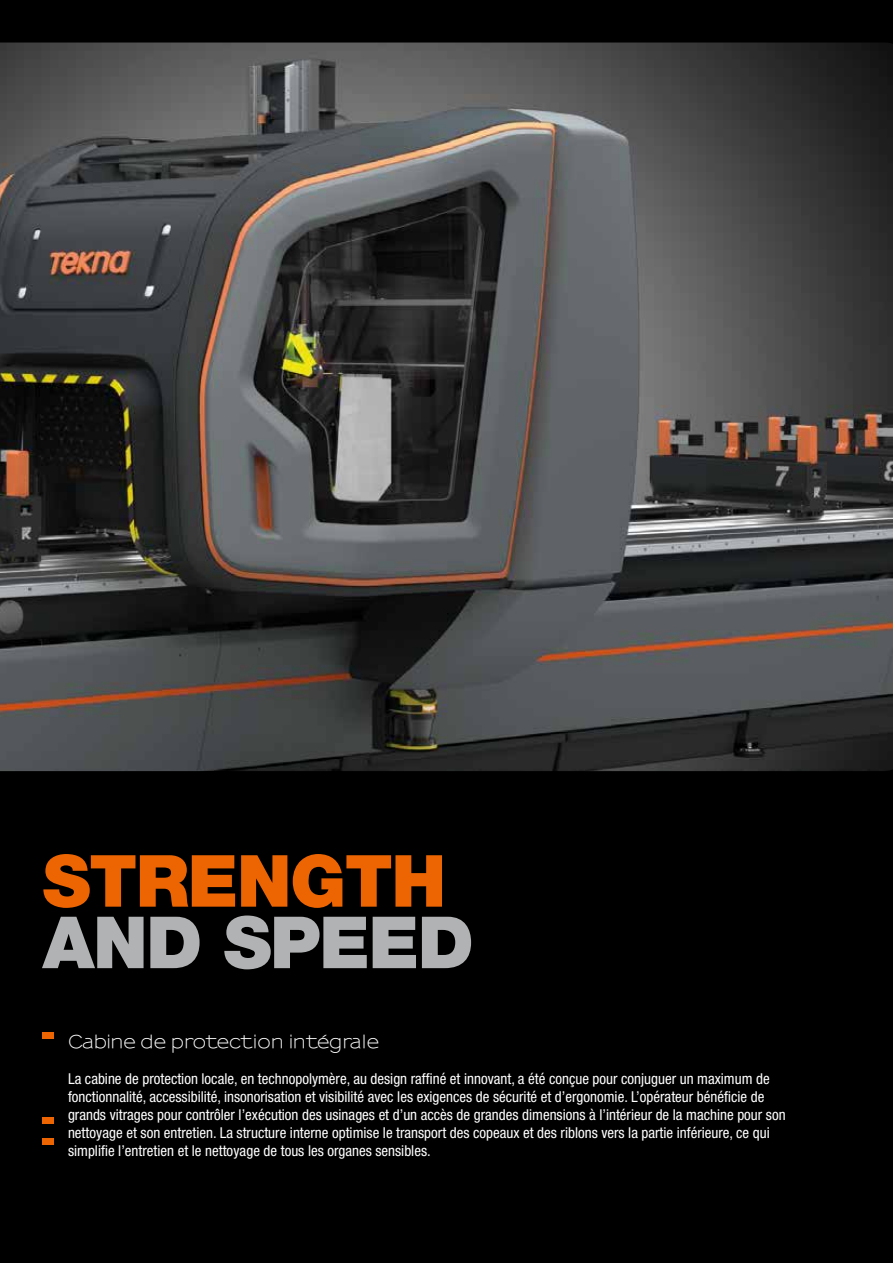
<style>
.page{position:relative;width:893px;height:1263px;background:#000}
.page>*{position:absolute;margin:0;border:0;box-sizing:border-box;transform-origin:0 0}
.t1{font:900 72px "Helvetica Neue LT Std";letter-spacing:-.02em;color:#ec6502}
.t2{font:900 72px "Helvetica Neue LT Std";letter-spacing:-.02em;color:#b1b2b3}
.t3{font:600 18px "Sansumi";color:#fff}
.t4{font:condensed 15px/18px "Helvetica Neue LT Std";color:#fff}
</style>
<div class="page">
<img style="left:0;top:43px;width:893px;height:728px">
<div style="left:43px;top:1032px;width:11px;height:7px;background:#ec6502"></div>
<div style="left:43px;top:1138px;width:11px;height:7px;background:#ec6502"></div>
<div style="left:43px;top:1117px;width:11px;height:7px;background:#ec6502"></div>
<h1 class="t1" style="left:43px;top:838px;width:405px">STRENGTH</h1>
<h1 class="t2" style="left:43px;top:899px;width:433px">AND SPEED</h1>
<p class="t3" style="left:68px;top:1032px;width:312px">Cabine de protection intégrale</p>
<p class="t4" style="left:68px;top:1069px;width:719px">La cabine de protection locale, en technopolymère, au design raffiné et innovant, a été conçue pour conjuguer un maximum de fonctionnalité, accessibilité, insonorisation et visibilité avec les exigences de sécurité et d’ergonomie. L’opérateur bénéficie de grands vitrages pour contrôler l’exécution des usinages et d’un accès de grandes dimensions à l’intérieur de la machine pour son nettoyage et son entretien. La structure interne optimise le transport des copeaux et des riblons vers la partie inférieure, ce qui simplifie l’entretien et le nettoyage de tous les organes sensibles.</p>
</div>
